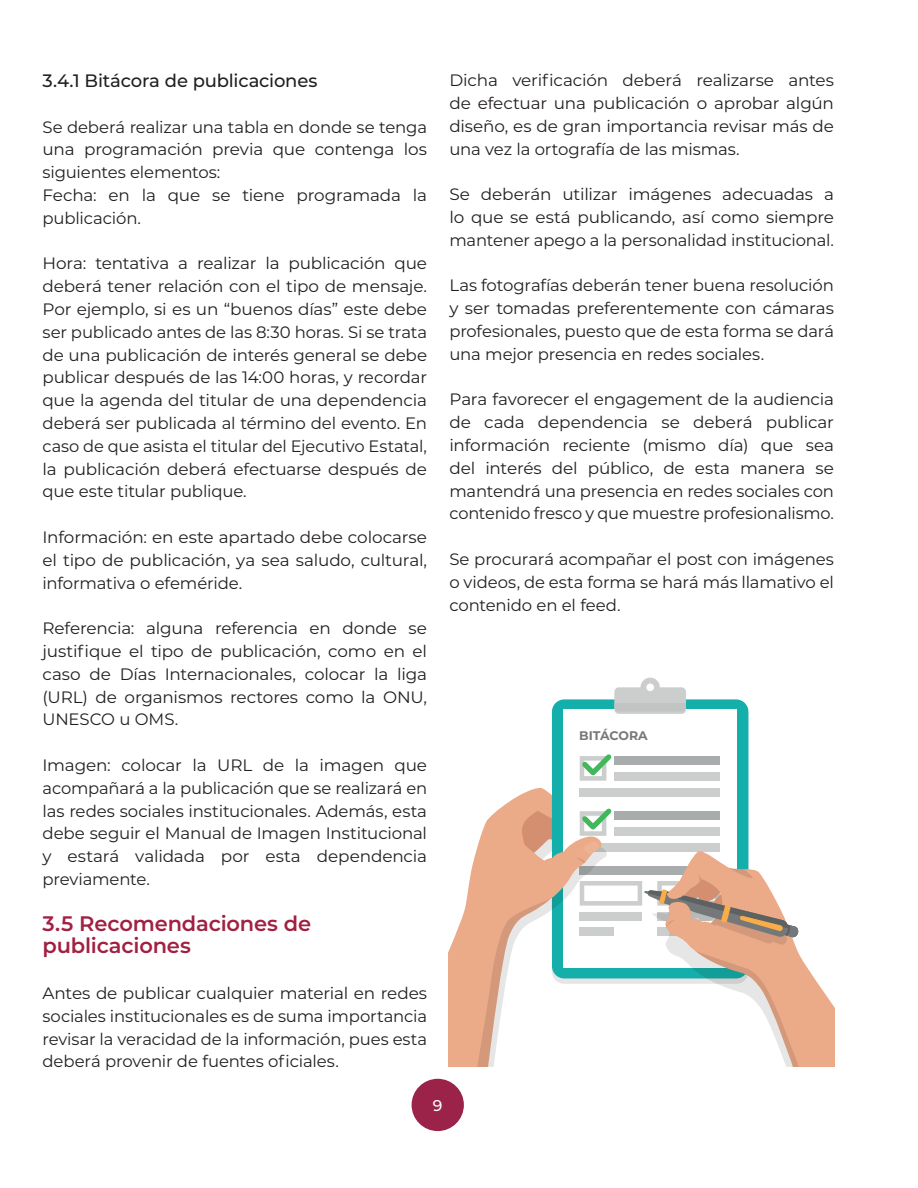
<style>
.page{position:relative;width:918px;height:1188px;background:#fff}
.page>*{position:absolute;margin:0;border:0;box-sizing:border-box;transform-origin:0 0}
.sub_titulo{font:600 21px/22.8px "Montserrat";letter-spacing:-.01em;color:#a02142}
.Subtitulo2{font:500 18px "Montserrat";letter-spacing:-.01em;color:#231f20}
.texto{font:16.5px/22.8px "Montserrat";letter-spacing:-.01em;color:#231f20;text-align:justify}
.t1{font:500 15.6px "Montserrat";color:#fff}
.t2{font:700 12.45px "Montserrat";color:#76797b}
</style>
<div class="page">
<div style="left:412px;top:1079px;width:52px;height:52px;background:#9b2248;border-radius:50%"></div>
<div style="left:552px;top:699px;width:196px;height:279px;background:#14afaa;border-radius:12px"></div>
<div style="left:563px;top:710px;width:174px;height:258px;background:#fff"></div>
<div style="left:614px;top:756px;width:106px;height:9px;background:#a8acac"></div>
<div style="left:614px;top:772px;width:106px;height:9px;background:#cccece"></div>
<svg style="left:614px;top:678px;width:72px;height:36px"></svg>
<svg style="left:579px;top:754px;width:33px;height:27px"></svg>
<svg style="left:448px;top:788px;width:386px;height:279px"></svg>
<p class="Subtitulo2" style="left:43px;top:68px;width:276px">3.4.1 Bitácora de publicaciones</p>
<p class="texto" style="left:43px;top:115px;width:386px">Se deberá realizar una tabla en donde se tenga una programación previa que contenga los siguientes elementos:</p>
<p class="texto" style="left:43px;top:183px;width:386px">Fecha: en la que se tiene programada la publicación.</p>
<p class="texto" style="left:43px;top:252px;width:386px">Hora: tentativa a realizar la publicación que deberá tener relación con el tipo de mensaje.<br>Por ejemplo, si es un “buenos días” este debe ser publicado antes de las 8:30 horas. Si se trata de una publicación de interés general se debe publicar después de las 14:00 horas, y recordar que la agenda del titular de una dependencia deberá ser publicada al término del evento. En caso de que asista el titular del Ejecutivo Estatal, la publicación deberá efectuarse después de que este titular publique.</p>
<p class="texto" style="left:43px;top:525px;width:386px">Información: en este apartado debe colocarse el tipo de publicación, ya sea saludo, cultural, informativa o efeméride.</p>
<p class="texto" style="left:43px;top:616px;width:386px">Referencia: alguna referencia en donde se justifique el tipo de publicación, como en el caso de Días Internacionales, colocar la liga (URL) de organismos rectores como la ONU, UNESCO u OMS.</p>
<p class="texto" style="left:43px;top:753px;width:386px">Imagen: colocar la URL de la imagen que acompañará a la publicación que se realizará en las redes sociales institucionales. Además, esta debe seguir el Manual de Imagen Institucional y estará validada por esta dependencia previamente.</p>
<p class="sub_titulo" style="left:43px;top:911px;width:270px">3.5 Recomendaciones de publicaciones</p>
<p class="texto" style="left:43px;top:981px;width:386px">Antes de publicar cualquier material en redes sociales institucionales es de suma importancia revisar la veracidad de la información, pues esta deberá provenir de fuentes oficiales.</p>
<p class="texto" style="left:449px;top:68px;width:386px">Dicha verificación deberá realizarse antes de efectuar una publicación o aprobar algún diseño, es de gran importancia revisar más de una vez la ortografía de las mismas.</p>
<p class="texto" style="left:449px;top:182px;width:386px">Se deberán utilizar imágenes adecuadas a lo que se está publicando, así como siempre mantener apego a la personalidad institucional.</p>
<p class="texto" style="left:449px;top:273px;width:386px">Las fotografías deberán tener buena resolución y ser tomadas preferentemente con cámaras profesionales, puesto que de esta forma se dará una mejor presencia en redes sociales.</p>
<p class="texto" style="left:449px;top:387px;width:386px">Para favorecer el engagement de la audiencia de cada dependencia se deberá publicar información reciente (mismo día) que sea del interés del público, de esta manera se mantendrá una presencia en redes sociales con contenido fresco y que muestre profesionalismo.</p>
<p class="texto" style="left:449px;top:547px;width:386px">Se procurará acompañar el post con imágenes o videos, de esta forma se hará más llamativo el contenido en el feed.</p>
<p class="t2" style="left:579px;top:727px;width:70px">BITÁCORA</p>
<p class="t1" style="left:433px;top:1094px;width:11px">9</p>
</div>
